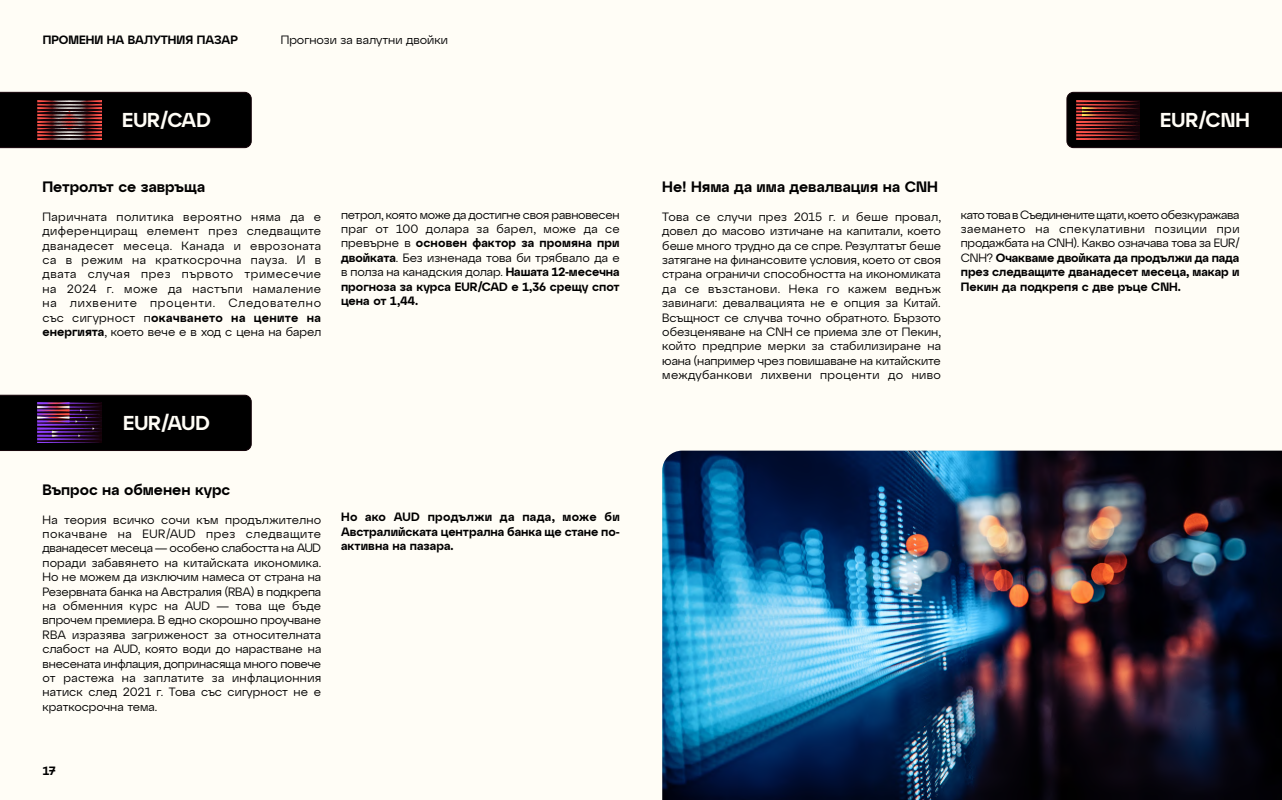
<style>
.page{position:relative;width:1282px;height:800px;background:#fff}
.page>*{position:absolute;margin:0;border:0;box-sizing:border-box;transform-origin:0 0}
.t1{font:600 20px "Atyp Display";color:#fffdf6}
.t2{font:600 15px "Atyp Display";color:#000}
.t3{font:12px/14.4px "Atyp Display";color:#000;text-align:justify}
.t4{font:600 12px/14.4px "Atyp Display";letter-spacing:-.005em;color:#000;text-align:justify}
.t5{font:12px "Atyp Display";color:#020203}
.t6{font:600 12px "Atyp Display";color:#020203}
.s1{font-weight:600}
</style>
<div class="page">
<div style="left:0;top:0;width:1281px;height:799px;background:#fffdf6"></div>
<div style="left:0;top:92px;width:251px;height:56px;background:#000"></div>
<div style="left:0;top:395px;width:251px;height:55px;background:#000"></div>
<div style="left:1066px;top:92px;width:215px;height:56px;background:#000"></div>
<img style="left:38px;top:100px;width:63px;height:40px">
<img style="left:38px;top:403px;width:63px;height:39px">
<img style="left:1076px;top:100px;width:63px;height:40px">
<img style="left:662px;top:450px;width:619px;height:349px">
<p class="t6" style="left:43px;top:30px;width:196px">ПРОМЕНИ НА ВАЛУТНИЯ ПАЗАР</p>
<p class="t5" style="left:281px;top:30px;width:169px">Прогнози за валутни двойки</p>
<h1 class="t1" style="left:122px;top:105px;width:90px">EUR/CAD</h1>
<p class="t2" style="left:43px;top:175px;width:164px">Петролът се завръща</p>
<p class="t3" style="left:43px;top:209px;width:280px">Паричната политика вероятно няма да е диференциращ елемент през следващите дванадесет месеца. Канада и еврозоната са в режим на краткосрочна пауза. И в двата случая през първото тримесечие на 2024 г. може да настъпи намаление на лихвените проценти. Следователно със сигурност п<span class="s1">окачването на цените на енергията</span>, което вече е в ход с цена на барел</p>
<p class="t3" style="left:341px;top:206px;width:280px">петрол, която може да достигне своя равновесен праг от 100 долара за барел, може да се превърне в <span class="s1">основен фактор за промяна при двойката</span>. Без изненада това би трябвало да е в полза на канадския долар. <span class="s1">Нашата 12-месечна прогноза за курса EUR/CAD е 1,36 срещу спот цена от 1,44.</span></p>
<h1 class="t1" style="left:123px;top:407px;width:88px">EUR/AUD</h1>
<p class="t2" style="left:43px;top:477px;width:189px">Въпрос на обменен курс</p>
<p class="t3" style="left:43px;top:511px;width:280px">На теория всичко сочи към продължително покачване на EUR/AUD през следващите дванадесет месеца — особено слабостта на AUD поради забавянето на китайската икономика.<br>Но не можем да изключим намеса от страна на Резервната банка на Австралия (RBA) в подкрепа на обменния курс на AUD — това ще бъде впрочем премиера. В едно скорошно проучване RBA изразява загриженост за относителната слабост на AUD, която води до нарастване на внесената инфлация, допринасяща много повече от растежа на заплатите за инфлационния натиск след 2021 г. Това със сигурност не е краткосрочна тема.</p>
<p class="t4" style="left:341px;top:509px;width:280px">Но ако AUD продължи да пада, може би Австралийската централна банка ще стане по&shy;активна на пазара.</p>
<p class="t4" style="left:43px;top:762px;width:14px">17</p>
<h1 class="t1" style="left:1160px;top:105px;width:91px">EUR/CNH</h1>
<p class="t2" style="left:662px;top:175px;width:277px">Не! Няма да има девалвация на CNH</p>
<p class="t3" style="left:662px;top:209px;width:280px">Това се случи през 2015 г. и беше провал, довел до масово изтичане на капитали, което беше много трудно да се спре. Резултатът беше затягане на финансовите условия, което от своя страна ограничи способността на икономиката да се възстанови. Нека го кажем веднъж завинаги: девалвацията не е опция за Китай.<br>Всъщност се случва точно обратното. Бързото обезценяване на CNH се приема зле от Пекин, който предприе мерки за стабилизиране на юана (например чрез повишаване на китайските междубанкови лихвени проценти до ниво</p>
<p class="t3" style="left:960px;top:206px;width:280px">като това в Съединените щати, което обезкуражава заемането на спекулативни позиции при продажбата на CNH). Какво означава това за EUR/ CNH? <span class="s1">Очакваме двойката да продължи да пада през следващите дванадесет месеца, макар и Пекин да подкрепя с две ръце CNH.</span></p>
</div>
